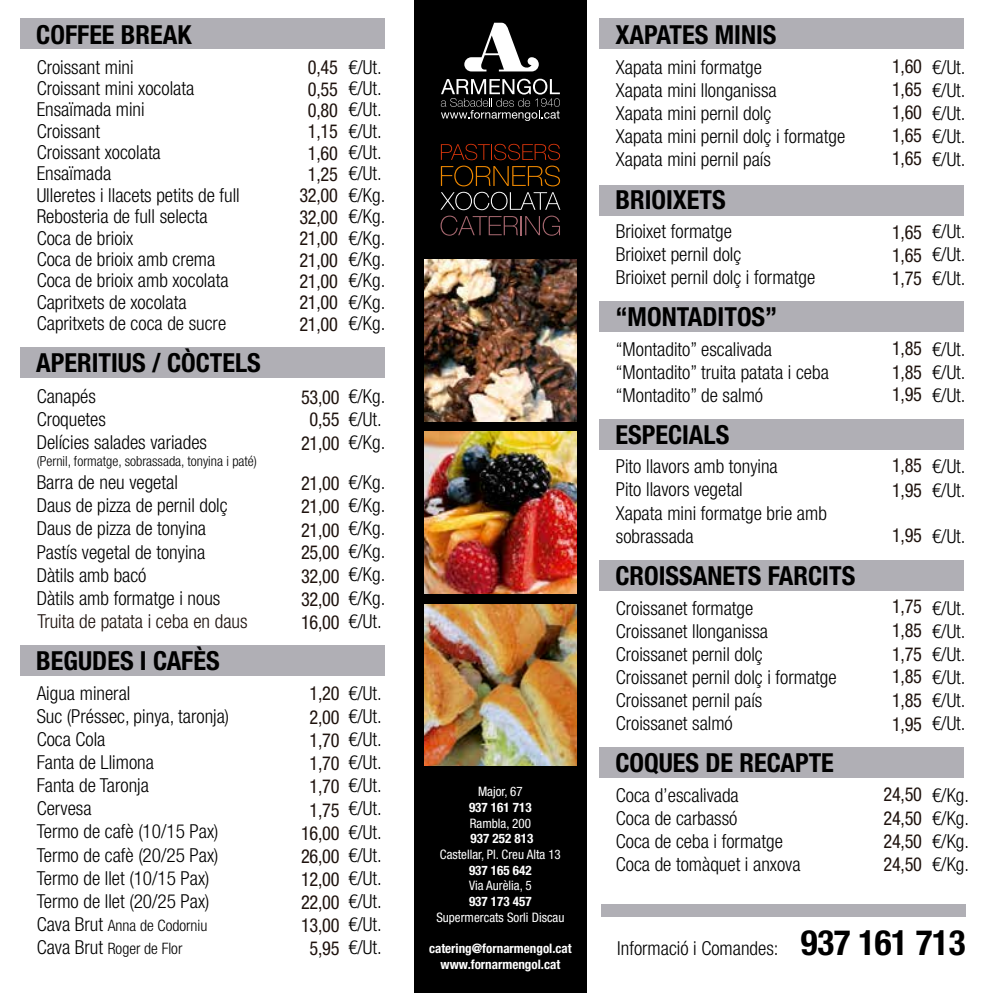
<style>
.page{position:relative;width:993px;height:993px;background:#fff}
.page>*{position:absolute;margin:0;border:0;box-sizing:border-box;transform-origin:0 0}
.t1{font:700 condensed 26.25px "Helvetica Neue LTW1 G";color:#000}
.t2{font:300 condensed 19.25px/23.1px "Helvetica Neue LTW1 G";color:#000}
.t3{font:condensed 19.25px/23.1px "Helvetica Neue LTW1 G";letter-spacing:-.015em;color:#1e120d;text-align:justify;scale:.95 1}
.t4{font:300 condensed 19.25px "Helvetica Neue LTW1 G";color:#1e120d}
.t5{font:300 condensed 15.75px/23.1px "Helvetica Neue LTW1 G";color:#000}
.t6{font:300 condensed 14px "Helvetica Neue LTW1 G";color:#000}
.t7{font:700 condensed 13.12px/15.8px "Helvetica Neue LTW1 G";color:#fff;text-align:center}
.t8{font:condensed 13.12px "Helvetica Neue LTW1 G";color:#fff}
.s1{font-size:19.25px}
.s2{font-weight:700;font-size:35px}
</style>
<div class="page">
<div style="left:414px;top:0;width:172px;height:992px;background:#000"></div>
<img style="left:424px;top:259px;width:152px;height:162px">
<div style="left:21px;top:19px;width:363px;height:30px;background:#b0afb5"></div>
<div style="left:599px;top:19px;width:364px;height:30px;background:#b0afb5"></div>
<div style="left:599px;top:185px;width:364px;height:30px;background:#b0afb5"></div>
<div style="left:599px;top:301px;width:364px;height:30px;background:#b0afb5"></div>
<div style="left:599px;top:419px;width:364px;height:31px;background:#b0afb5"></div>
<div style="left:599px;top:560px;width:364px;height:30px;background:#b0afb5"></div>
<div style="left:599px;top:747px;width:364px;height:30px;background:#b0afb5"></div>
<div style="left:21px;top:348px;width:363px;height:30px;background:#b0afb5"></div>
<div style="left:21px;top:645px;width:363px;height:30px;background:#b0afb5"></div>
<svg style="left:440px;top:144px;width:120px;height:42px"></svg>
<svg style="left:440px;top:192px;width:120px;height:43px"></svg>
<svg style="left:464px;top:23px;width:74px;height:48px"></svg>
<svg style="left:440px;top:79px;width:119px;height:42px"></svg>
<img style="left:424px;top:604px;width:152px;height:161px">
<img style="left:424px;top:431px;width:152px;height:162px">
<div style="left:600px;top:904px;width:364px;height:12px;background:#b0afb5"></div>
<h1 class="t1" style="left:36px;top:18px;width:157px">COFFEE BREAK</h1>
<p class="t2" style="left:37px;top:56px;width:204px;line-height:21.3px">Croissant mini<br>Croissant mini xocolata<br>Ensaïmada mini<br>Croissant<br>Croissant xocolata<br>Ensaïmada<br>Ulleretes i llacets petits de full<br>Rebosteria de full selecta<br>Coca de brioix<br>Coca de brioix amb crema<br>Coca de brioix amb xocolata</p>
<p class="t2" style="left:37px;top:311px;width:191px">Capritxets de coca de sucre</p>
<p class="t2" style="left:37px;top:290px;width:151px">Capritxets de xocolata</p>
<h1 class="t1" style="left:36px;top:347px;width:226px">APERITIUS / CÒCTELS</h1>
<p class="t2" style="left:37px;top:384px;width:172px">Canapés<br>Croquetes<br>Delícies salades variades</p>
<p class="t6" style="left:37px;top:452px;width:222px">(Pernil, formatge, sobrassada, tonyina i paté)</p>
<p class="t2" style="left:37px;top:470px;width:192px">Barra de neu vegetal<br>Daus de pizza de pernil dolç<br>Daus de pizza de tonyina<br>Pastís vegetal de tonyina<br>Dàtils amb bacó<br>Dàtils amb formatge i nous</p>
<h1 class="t1" style="left:36px;top:645px;width:185px">BEGUDES I CAFÈS</h1>
<p class="t2" style="left:37px;top:681px;width:194px">Aigua mineral<br>Suc (Préssec, pinya, taronja)<br>Coca Cola<br>Fanta de Llimona<br>Fanta de Taronja<br>Cervesa<br>Termo de cafè (10/15 Pax)<br>Termo de cafè (20/25 Pax)<br>Termo de llet (10/15 Pax)<br>Termo de llet (20/25 Pax)</p>
<p class="t5" style="left:37px;top:913px;width:172px"><span class="s1">Cava Brut</span> Anna de Codorniu<br><span class="s1">Cava Brut</span> Roger de Flor</p>
<p class="t4" style="left:37px;top:609px;width:211px">Truita de patata i ceba en daus</p>
<h1 class="t1" style="left:615px;top:18px;width:162px">XAPATES MINIS</h1>
<p class="t2" style="left:615px;top:55px;width:231px">Xapata mini formatge<br>Xapata mini llonganissa<br>Xapata mini pernil dolç<br>Xapata mini pernil dolç i formatge<br>Xapata mini pernil país</p>
<h1 class="t1" style="left:615px;top:183px;width:112px">BRIOIXETS</h1>
<p class="t2" style="left:615px;top:220px;width:201px">Brioixet formatge<br>Brioixet pernil dolç<br>Brioixet pernil dolç i formatge</p>
<p class="t2" style="left:348px;top:55px;width:35px">€/Ut.</p>
<p class="t2" style="left:931px;top:55px;width:35px;text-align:justify">€/Ut. €/Ut. €/Ut. €/Ut. €/Ut.</p>
<p class="t3" style="left:299px;top:57px;width:42px;line-height:21.3px;text-align:center">0,45<br>0,55<br>0,80<br>1,15<br>1,60<br>1,25<br>32,00<br>32,00<br>21,00<br>21,00<br>21,00<br>21,00<br>21,00</p>
<p class="t3" style="left:891px;top:55px;width:33px">1,60<br>1,65<br>1,60<br>1,65<br>1,65</p>
<p class="t2" style="left:348px;top:78px;width:38px;line-height:21.3px">€/Ut. €/Ut. €/Ut. €/Ut. €/Ut. €/Kg. €/Kg. €/Kg. €/Kg. €/Kg. €/Kg. €/Kg.</p>
<p class="t2" style="left:931px;top:220px;width:35px;text-align:justify">€/Ut. €/Ut. €/Ut.</p>
<p class="t3" style="left:891px;top:221px;width:33px">1,65<br>1,65<br>1,75</p>
<h1 class="t1" style="left:615px;top:301px;width:163px">“MONTADITOS”</h1>
<p class="t2" style="left:615px;top:337px;width:214px">“Montadito” escalivada “Montadito” truita patata i ceba “Montadito” de salmó</p>
<h1 class="t1" style="left:615px;top:418px;width:115px">ESPECIALS</h1>
<p class="t2" style="left:615px;top:455px;width:212px">Pito llavors amb tonyina<br>Pito llavors vegetal<br>Xapata mini formatge brie amb sobrassada</p>
<p class="t3" style="left:891px;top:336px;width:33px">1,85<br>1,85<br>1,95</p>
<p class="t2" style="left:931px;top:337px;width:35px;text-align:justify">€/Ut. €/Ut. €/Ut.</p>
<p class="t2" style="left:348px;top:384px;width:38px">€/Kg. €/Ut. €/Kg.</p>
<p class="t2" style="left:348px;top:470px;width:38px;text-align:justify">€/Kg. €/Kg. €/Kg. €/Kg. €/Kg. €/Kg. €/Ut.</p>
<p class="t3" style="left:301px;top:385px;width:42px;text-align:center">53,00<br>0,55<br>21,00</p>
<p class="t3" style="left:301px;top:472px;width:42px">21,00<br>21,00<br>21,00<br>25,00<br>32,00<br>32,00<br>16,00</p>
<p class="t3" style="left:891px;top:453px;width:33px;line-height:24.5px">1,85<br>1,95</p>
<p class="t3" style="left:891px;top:524px;width:33px">1,95</p>
<p class="t2" style="left:931px;top:455px;width:35px">€/Ut. €/Ut.</p>
<p class="t2" style="left:931px;top:524px;width:35px">€/Ut.</p>
<h1 class="t1" style="left:615px;top:560px;width:241px">CROISSANETS FARCITS</h1>
<p class="t2" style="left:615px;top:596px;width:222px">Croissanet formatge<br>Croissanet llonganissa<br>Croissanet pernil dolç<br>Croissanet pernil dolç i formatge<br>Croissanet pernil país<br>Croissanet salmó</p>
<p class="t3" style="left:891px;top:594px;width:33px">1,75<br>1,85<br>1,75<br>1,85<br>1,85<br>1,95</p>
<p class="t2" style="left:931px;top:596px;width:35px;text-align:justify">€/Ut. €/Ut. €/Ut. €/Ut. €/Ut. €/Ut.</p>
<p class="t2" style="left:348px;top:681px;width:35px;text-align:justify">€/Ut. €/Ut. €/Ut. €/Ut. €/Ut. €/Ut. €/Ut. €/Ut. €/Ut. €/Ut. €/Ut. €/Ut.</p>
<p class="t3" style="left:301px;top:682px;width:42px;text-align:center">1,20<br>2,00<br>1,70<br>1,70<br>1,70<br>1,75<br>16,00<br>26,00<br>12,00<br>22,00<br>13,00<br>5,95</p>
<h1 class="t1" style="left:615px;top:747px;width:220px">COQUES DE RECAPTE</h1>
<p class="t2" style="left:615px;top:783px;width:186px">Coca d’escalivada<br>Coca de carbassó<br>Coca de ceba i formatge<br>Coca de tomàquet i anxova</p>
<p class="t8" style="left:478px;top:783px;width:46px">Major, 67</p>
<p class="t7" style="left:469px;top:799px;width:64px">937 161 713</p>
<p class="t8" style="left:469px;top:814px;width:63px">Rambla, 200</p>
<p class="t7" style="left:470px;top:830px;width:64px">937 252 813</p>
<p class="t8" style="left:440px;top:846px;width:122px">Castellar, Pl. Creu Alta 13</p>
<p class="t7" style="left:469px;top:861px;width:64px">937 165 642</p>
<p class="t8" style="left:469px;top:877px;width:64px">Via Aurèlia, 5</p>
<p class="t7" style="left:469px;top:893px;width:64px">937 173 457</p>
<p class="t8" style="left:436px;top:909px;width:130px">Supermercats Sorli Discau</p>
<p class="t7" style="left:429px;top:940px;width:144px">catering@fornarmengol.cat www.fornarmengol.cat</p>
<p class="t3" style="left:883px;top:781px;width:42px;line-height:24.5px">24,50<br>24,50</p>
<p class="t3" style="left:883px;top:829px;width:42px">24,50<br>24,50</p>
<p class="t2" style="left:931px;top:783px;width:38px;text-align:justify">€/Kg. €/Kg. €/Kg. €/Kg.</p>
<p class="t2" style="left:617px;top:936px;width:349px">Informació i Comandes: <span class="s2">937 161 713</span></p>
</div>
